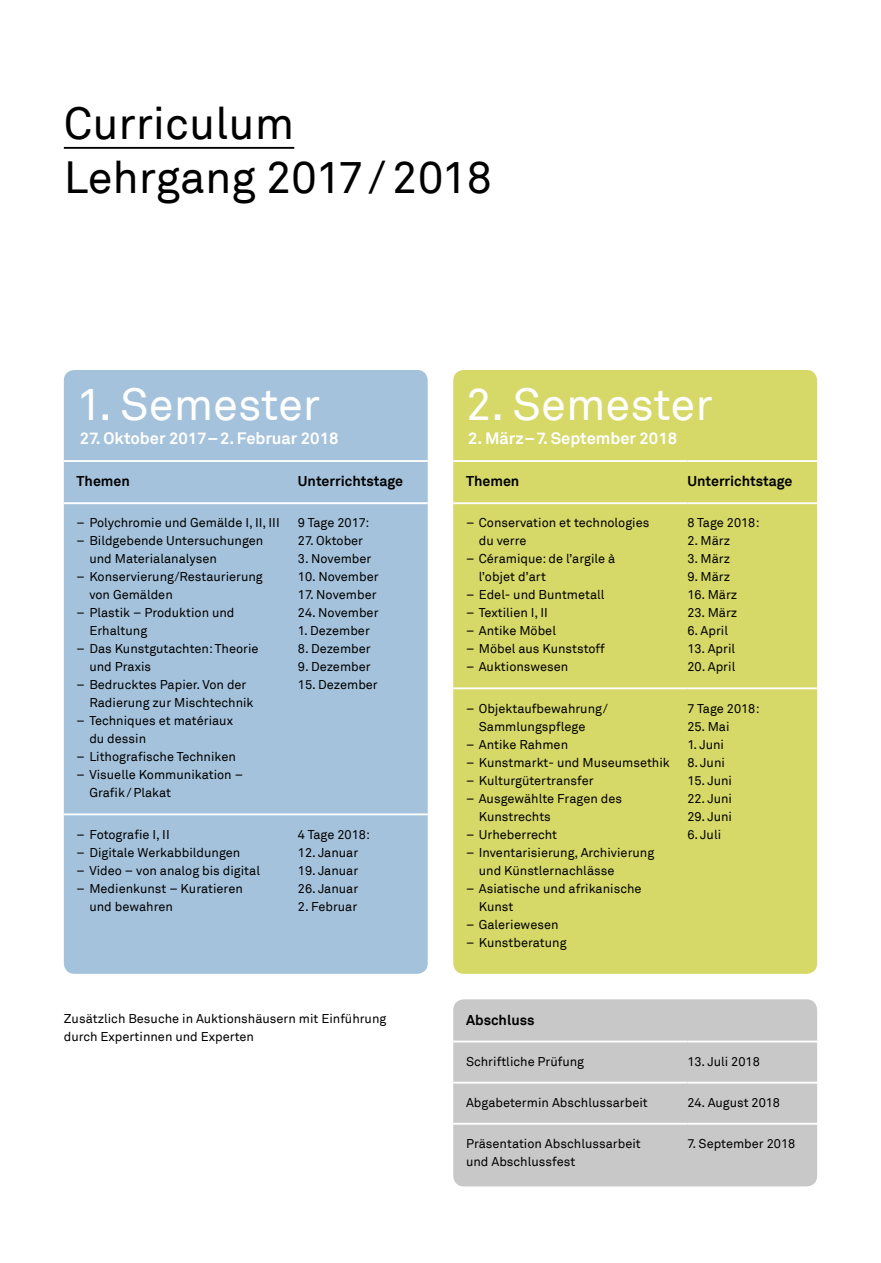
<style>
.page{position:relative;width:881px;height:1263px;background:#fff}
.page>*{position:absolute;margin:0;border:0;box-sizing:border-box;transform-origin:0 0}
.t1{font:45px/54px "Akkurat";color:#000}
.t2{font:45px "Akkurat";color:#fff}
.t3{font:700 16.5px "Akkurat";color:#fff}
.t4{font:700 14.25px "Akkurat";color:#000}
.t5{font:12.75px/18px "Akkurat";color:#000}
</style>
<div class="page">
<hr style="left:64px;top:147px;width:230px;height:2px;background:#000">
<div style="left:64px;top:370px;width:363px;height:604px;background:#a4c2db;border-radius:11px"></div>
<hr style="left:64px;top:460px;width:234px;height:2px;background:#fff">
<hr style="left:298px;top:460px;width:129px;height:2px;background:#fff">
<hr style="left:64px;top:502px;width:234px;height:2px;background:#fff">
<hr style="left:298px;top:502px;width:129px;height:2px;background:#fff">
<hr style="left:64px;top:813px;width:234px;height:2px;background:#fff">
<hr style="left:298px;top:813px;width:129px;height:2px;background:#fff">
<div style="left:453px;top:370px;width:363px;height:604px;background:#d6d868;border-radius:11px"></div>
<hr style="left:453px;top:460px;width:234px;height:2px;background:#fff">
<hr style="left:687px;top:460px;width:129px;height:2px;background:#fff">
<hr style="left:453px;top:502px;width:234px;height:2px;background:#fff">
<hr style="left:687px;top:502px;width:129px;height:2px;background:#fff">
<hr style="left:453px;top:687px;width:234px;height:2px;background:#fff">
<hr style="left:687px;top:687px;width:129px;height:2px;background:#fff">
<div style="left:453px;top:999px;width:363px;height:187px;background:#c8c8c8;border-radius:11px"></div>
<hr style="left:453px;top:1040px;width:234px;height:2px;background:#fff">
<hr style="left:687px;top:1040px;width:129px;height:2px;background:#fff">
<hr style="left:453px;top:1082px;width:234px;height:1px;background:#fff">
<hr style="left:687px;top:1082px;width:129px;height:1px;background:#fff">
<hr style="left:453px;top:1123px;width:234px;height:2px;background:#fff">
<hr style="left:687px;top:1123px;width:129px;height:2px;background:#fff">
<h1 class="t1" style="left:64px;top:97px;width:429px">Curriculum<br>Lehrgang 2017/ 2018</h1>
<h1 class="t2" style="left:77px;top:377px;width:245px">1. Semester</h1>
<p class="t3" style="left:80px;top:428px;width:260px">27. Oktober 2017–2. Februar 2018</p>
<p class="t4" style="left:77px;top:472px;width:55px">Themen</p>
<p class="t4" style="left:298px;top:472px;width:107px">Unterrichtstage</p>
<p class="t5" style="left:77px;top:514px;width:204px">– Polychromie und Gemälde I, II, III</p>
<p class="t5" style="left:89px;top:532px;width:175px;text-indent:-13px">– Bildgebende Untersuchungen und Materialanalysen</p>
<p class="t5" style="left:89px;top:568px;width:175px;text-indent:-13px">– Konservierung/Restaurierung von Gemälden</p>
<p class="t5" style="left:89px;top:604px;width:147px;text-indent:-13px">– Plastik – Produktion und<br>Erhaltung</p>
<p class="t5" style="left:89px;top:640px;width:171px;text-indent:-13px">– Das Kunstgutachten: Theorie und Praxis</p>
<p class="t5" style="left:89px;top:676px;width:166px;text-indent:-13px">– Bedrucktes Papier. Von der<br>Radierung zur Mischtechnik</p>
<p class="t5" style="left:89px;top:712px;width:145px;text-indent:-13px">– Techniques et matériaux du dessin</p>
<p class="t5" style="left:77px;top:748px;width:161px">– Lithografische Techniken</p>
<p class="t5" style="left:89px;top:766px;width:155px;text-indent:-13px">– Visuelle Kommunikation –<br>Grafik/Plakat</p>
<p class="t5" style="left:298px;top:514px;width:73px">9 Tage 2017:</p>
<p class="t5" style="left:298px;top:532px;width:67px">27. Oktober</p>
<p class="t5" style="left:298px;top:550px;width:75px">3. November</p>
<p class="t5" style="left:298px;top:568px;width:82px">10. November</p>
<p class="t5" style="left:298px;top:586px;width:80px">17. November</p>
<p class="t5" style="left:298px;top:604px;width:82px">24. November</p>
<p class="t5" style="left:298px;top:622px;width:73px">1. Dezember</p>
<p class="t5" style="left:298px;top:640px;width:74px">8. Dezember</p>
<p class="t5" style="left:298px;top:658px;width:74px">9. Dezember</p>
<p class="t5" style="left:298px;top:676px;width:81px">15. Dezember</p>
<p class="t5" style="left:77px;top:825px;width:95px">– Fotografie I, II</p>
<p class="t5" style="left:77px;top:843px;width:165px">– Digitale Werkabbildungen</p>
<p class="t5" style="left:77px;top:861px;width:185px">– Video – von analog bis digital</p>
<p class="t5" style="left:89px;top:879px;width:155px;text-indent:-13px">– Medienkunst – Kuratieren und bewahren</p>
<p class="t5" style="left:298px;top:825px;width:74px">4 Tage 2018:</p>
<p class="t5" style="left:298px;top:843px;width:62px">12. Januar</p>
<p class="t5" style="left:298px;top:861px;width:62px">19. Januar</p>
<p class="t5" style="left:298px;top:879px;width:62px">26. Januar</p>
<p class="t5" style="left:298px;top:897px;width:61px">2. Februar</p>
<p class="t5" style="left:64px;top:1010px;width:324px">Zusätzlich Besuche in Auktionshäusern mit Einführung durch Expertinnen und Experten</p>
<h1 class="t2" style="left:466px;top:377px;width:248px">2. Semester</h1>
<p class="t3" style="left:468px;top:428px;width:210px">2. März–7. September 2018</p>
<p class="t4" style="left:466px;top:472px;width:55px">Themen</p>
<p class="t4" style="left:687px;top:472px;width:107px">Unterrichtstage</p>
<p class="t5" style="left:478px;top:514px;width:172px;text-indent:-13px">– Conservation et technologies du verre</p>
<p class="t5" style="left:478px;top:550px;width:138px;text-indent:-13px">– Céramique: de l’argile à l’objet d’art</p>
<p class="t5" style="left:466px;top:586px;width:140px">– Edel- und Buntmetall</p>
<p class="t5" style="left:466px;top:604px;width:83px">– Textilien I, II</p>
<p class="t5" style="left:466px;top:622px;width:91px">– Antike Möbel</p>
<p class="t5" style="left:466px;top:640px;width:140px">– Möbel aus Kunststoff</p>
<p class="t5" style="left:466px;top:658px;width:104px">– Auktionswesen</p>
<p class="t5" style="left:687px;top:514px;width:74px">8 Tage 2018:</p>
<p class="t5" style="left:687px;top:532px;width:44px">2. März</p>
<p class="t5" style="left:687px;top:550px;width:44px">3. März</p>
<p class="t5" style="left:687px;top:568px;width:44px">9. März</p>
<p class="t5" style="left:687px;top:586px;width:51px">16. März</p>
<p class="t5" style="left:687px;top:604px;width:51px">23. März</p>
<p class="t5" style="left:687px;top:622px;width:42px">6. April</p>
<p class="t5" style="left:687px;top:640px;width:49px">13. April</p>
<p class="t5" style="left:687px;top:658px;width:50px">20. April</p>
<p class="t5" style="left:478px;top:699px;width:131px;text-indent:-13px">– Objektaufbewahrung/<br>Sammlungspflege</p>
<p class="t5" style="left:466px;top:735px;width:104px">– Antike Rahmen</p>
<p class="t5" style="left:466px;top:753px;width:205px">– Kunstmarkt- und Museumsethik</p>
<p class="t5" style="left:466px;top:771px;width:129px">– Kulturgütertransfer</p>
<p class="t5" style="left:478px;top:789px;width:145px;text-indent:-13px">– Ausgewählte Fragen des<br>Kunstrechts</p>
<p class="t5" style="left:466px;top:825px;width:93px">– Urheberrecht</p>
<p class="t5" style="left:478px;top:843px;width:177px;text-indent:-13px">– Inventarisierung, Archivierung und Künstlernachlässe</p>
<p class="t5" style="left:478px;top:879px;width:164px;text-indent:-13px">– Asiatische und afrikanische<br>Kunst</p>
<p class="t5" style="left:466px;top:915px;width:94px">– Galeriewesen</p>
<p class="t5" style="left:466px;top:933px;width:102px">– Kunstberatung</p>
<p class="t5" style="left:687px;top:699px;width:74px">7 Tage 2018:</p>
<p class="t5" style="left:687px;top:717px;width:44px">25. Mai</p>
<p class="t5" style="left:687px;top:735px;width:38px">1. Juni</p>
<p class="t5" style="left:687px;top:753px;width:39px">8. Juni</p>
<p class="t5" style="left:687px;top:771px;width:46px">15. Juni</p>
<p class="t5" style="left:687px;top:789px;width:46px">22. Juni</p>
<p class="t5" style="left:687px;top:807px;width:46px">29. Juni</p>
<p class="t5" style="left:687px;top:825px;width:35px">6. Juli</p>
<p class="t4" style="left:466px;top:1010px;width:70px">Abschluss</p>
<p class="t5" style="left:466px;top:1052px;width:120px">Schriftliche Prüfung</p>
<p class="t5" style="left:687px;top:1052px;width:74px">13. Juli 2018</p>
<p class="t5" style="left:466px;top:1093px;width:183px">Abgabetermin Abschlussarbeit</p>
<p class="t5" style="left:687px;top:1093px;width:94px">24. August 2018</p>
<p class="t5" style="left:466px;top:1135px;width:176px">Präsentation Abschlussarbeit und Abschlussfest</p>
<p class="t5" style="left:687px;top:1135px;width:109px">7. September 2018</p>
</div>
